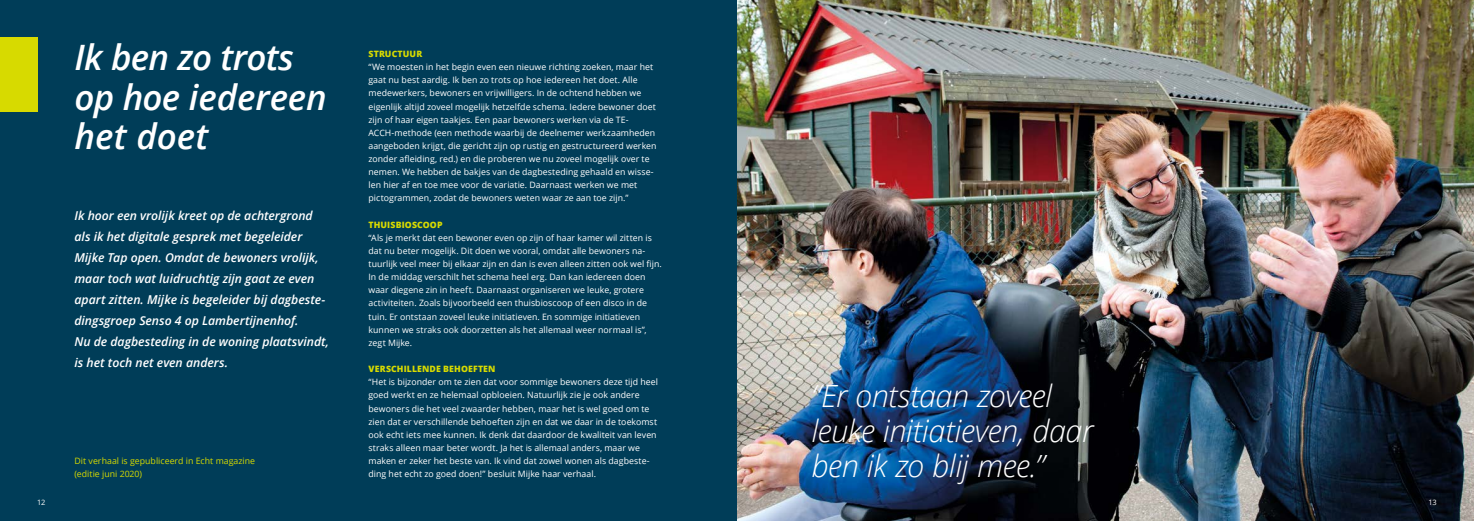
<style>
.page{position:relative;width:1474px;height:521px;background:#fff}
.page>*{position:absolute;margin:0;border:0;box-sizing:border-box;transform-origin:0 0}
.t1{font:35px/31.5px "Verveine";letter-spacing:-.01em;color:#fff}
.t2{font:italic 600 35px/39.4px "Open Sans";letter-spacing:-.005em;color:#fff}
.t3{font:italic 300 30.62px/35px "Open Sans";letter-spacing:-.015em;color:#fff}
.t4{font:italic 600 12.25px/21px "Open Sans";letter-spacing:-.005em;color:#fff}
.t5{font:8.75px/13.1px "Open Sans";letter-spacing:.005em;color:#fff}
.t6{font:8.75px/13.1px "Open Sans";letter-spacing:.005em;color:#d7da00}
.t7{font:800 8.75px "Open Sans";letter-spacing:.015em;color:#d7da00}
.t8{font:7.44px "Open Sans";color:#fff}
</style>
<div class="page">
<div style="left:0;top:0;width:737px;height:521px;background:#003d58"></div>
<img style="left:737px;top:0;width:736px;height:521px">
<div style="left:0;top:37px;width:37px;height:75px;background:#d7da00"></div>
<h1 class="t2" style="left:74px;top:37px;width:254px">Ik ben zo trots op hoe iedereen het doet</h1>
<p class="t4" style="left:74px;top:205px;width:256px">Ik hoor een vrolijk kreet op de achtergrond als ik het digitale gesprek met begeleider Mijke Tap open. Omdat de bewoners vrolijk, maar toch wat luidruchtig zijn gaat ze even apart zitten. Mijke is begeleider bij dagbeste&shy;dingsgroep Senso 4 op Lambertijnenhof.<br>Nu de dagbesteding in de woning plaatsvindt, is het toch net even anders.</p>
<p class="t8" style="left:37px;top:497px;width:10px">12</p>
<p class="t6" style="left:74px;top:454px;width:182px">Dit verhaal is gepubliceerd in Echt magazine (editie juni 2020)</p>
<p class="t7" style="left:368px;top:47px;width:55px">STRUCTUUR</p>
<p class="t5" style="left:368px;top:60px;width:289px">“We moesten in het begin even een nieuwe richting zoeken, maar het gaat nu best aardig. Ik ben zo trots op hoe iedereen het doet. Alle medewerkers, bewoners en vrijwilligers. In de ochtend hebben we eigenlijk altijd zoveel mogelijk hetzelfde schema. Iedere bewoner doet zijn of haar eigen taakjes. Een paar bewoners werken via de TE-ACCH-methode (een methode waarbij de deelnemer werkzaamheden aangeboden krijgt, die gericht zijn op rustig en gestructureerd werken zonder afleiding, red.) en die proberen we nu zoveel mogelijk over te nemen. We hebben de bakjes van de dagbesteding gehaald en wisse&shy;len hier af en toe mee voor de variatie. Daarnaast werken we met pictogrammen, zodat de bewoners weten waar ze aan toe zijn.”</p>
<p class="t7" style="left:368px;top:218px;width:76px">THUISBIOSCOOP</p>
<p class="t5" style="left:368px;top:231px;width:295px">“Als je merkt dat een bewoner even op zijn of haar kamer wil zitten is dat nu beter mogelijk. Dit doen we vooral, omdat alle bewoners na&shy;tuurlijk veel meer bij elkaar zijn en dan is even alleen zitten ook wel fijn.<br>In de middag verschilt het schema heel erg. Dan kan iedereen doen waar diegene zin in heeft. Daarnaast organiseren we leuke, grotere activiteiten. Zoals bijvoorbeeld een thuisbioscoop of een disco in de tuin. Er ontstaan zoveel leuke initiatieven. En sommige initiatieven kunnen we straks ook doorzetten als het allemaal weer normaal is”, zegt Mijke.</p>
<p class="t7" style="left:368px;top:362px;width:129px">VERSCHILLENDE BEHOEFTEN</p>
<p class="t5" style="left:368px;top:375px;width:291px">“Het is bijzonder om te zien dat voor sommige bewoners deze tijd heel goed werkt en ze helemaal opbloeien. Natuurlijk zie je ook andere bewoners die het veel zwaarder hebben, maar het is wel goed om te zien dat er verschillende behoeften zijn en dat we daar in de toekomst ook echt iets mee kunnen. Ik denk dat daardoor de kwaliteit van leven straks alleen maar beter wordt. Ja het is allemaal anders, maar we maken er zeker het beste van. Ik vind dat zowel wonen als dagbeste&shy;ding het echt zo goed doen!” besluit Mijke haar verhaal.</p>
<h1 class="t1" style="left:811px;top:374px;width:261px">“Er ontstaan zoveel leuke initiatieven, daar ben ik zo blij mee.”</h1>
<h2 class="t3" style="left:811px;top:377px;width:283px">“Er ontstaan zoveel leuke initiatieven, daar ben ik zo blij mee.”</h2>
<p class="t8" style="left:1428px;top:497px;width:10px">13</p>
</div>
